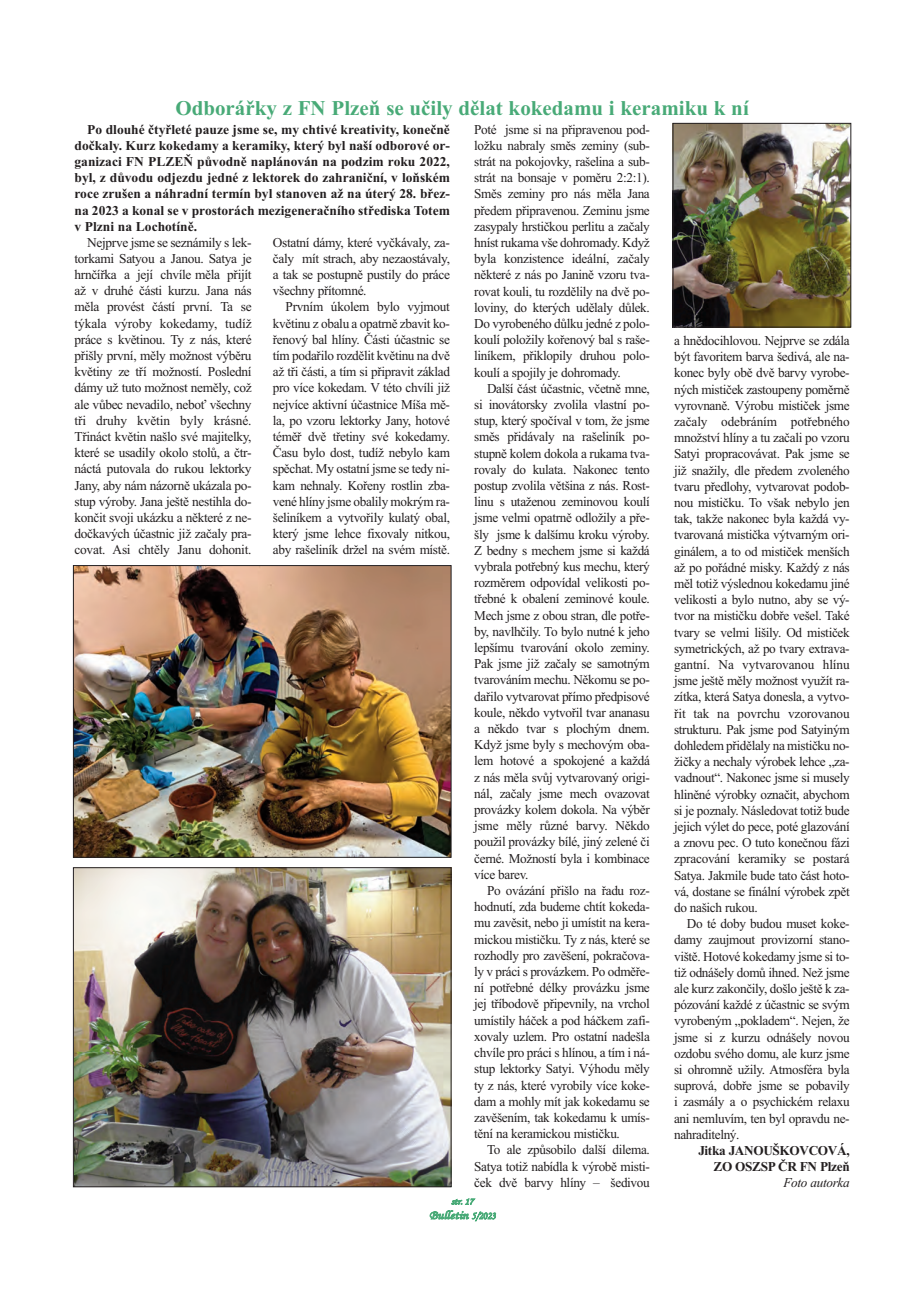
<style>
.page{position:relative;width:920px;height:1290px;background:#fff}
.page>*{position:absolute;margin:0;border:0;box-sizing:border-box;transform-origin:0 0}
.t1{font:700 21px "Times New Roman";color:#48aa77}
.t2{font:13.5px/16.2px "Times New Roman";letter-spacing:-.025em;color:#231f20;text-align:justify}
.t3{font:700 13.5px/16.2px "Times New Roman";color:#231f20;text-align:justify}
.t4{font:700 13.5px/16.2px "Times New Roman";letter-spacing:-.025em;color:#231f20;text-align:right}
.t5{font:italic 13.5px "Times New Roman";letter-spacing:-.025em;color:#231f20}
.t6{font:12.15px "Monotype Corsiva";letter-spacing:-.005em;color:#48aa77;scale:1.11 1}
.t7{font:9.45px "Monotype Corsiva";color:#48aa77;scale:1.11 1}
.s1{font-size:10.5px}
</style>
<div class="page">
<img style="left:75px;top:869px;width:374px;height:316px">
<div style="left:73px;top:867px;width:378px;height:320px;border:1px solid #231f20"></div>
<img style="left:75px;top:567px;width:374px;height:289px">
<div style="left:73px;top:565px;width:378px;height:293px;border:1px solid #231f20"></div>
<img style="left:675px;top:125px;width:174px;height:200px">
<div style="left:673px;top:123px;width:178px;height:204px;border:1px solid #231f20"></div>
<h1 class="t1" style="left:175px;top:95px;width:575px">Odborářky z FN Plzeň se učily dělat kokedamu i keramiku k ní</h1>
<p class="t3" style="left:75px;top:121px;width:377px;text-indent:13px">Po dlouhé čtyřleté pauze jsme se, my chtivé kreativity, konečně dočkaly. Kurz kokedamy a keramiky, který byl naší odborové or&shy;ganizaci FN PLZEŇ původně naplánován na podzim roku 2022, byl, z důvodu odjezdu jedné z lektorek do zahraniční, v loňském roce zrušen a náhradní termín byl stanoven až na úterý 28. břez&shy;na 2023 a konal se v prostorách mezigeneračního střediska Totem v Plzni na Lochotíně.</p>
<p class="t2" style="left:75px;top:234px;width:179px;text-indent:13px">Nejprve jsme se seznámily s lek&shy;torkami Satyou a Janou. Satya je hrnčířka a její chvíle měla přijít až v druhé části kurzu. Jana nás měla provést částí první. Ta se týkala výroby kokedamy, tudíž práce s květinou. Ty z nás, které přišly první, měly možnost výběru květiny ze tří možností. Poslední dámy už tuto možnost neměly, což ale vůbec nevadilo, neboť všechny tři druhy květin byly krásné.<br>Třináct květin našlo své majitelky, které se usadily okolo stolů, a čtr&shy;náctá putovala do rukou lektorky Jany, aby nám názorně ukázala po&shy;stup výroby. Jana ještě nestihla do&shy;končit svoji ukázku a některé z ne&shy;dočkavých účastnic již začaly pra&shy;covat. Asi chtěly Janu dohonit.</p>
<p class="t2" style="left:273px;top:234px;width:179px">Ostatní dámy, které vyčkávaly, za&shy;čaly mít strach, aby nezaostávaly, a tak se postupně pustily do práce všechny přítomné.</p>
<p class="t2" style="left:474px;top:121px;width:177px">Poté jsme si na připravenou pod&shy;ložku nabraly směs zeminy (sub&shy;strát na pokojovky, rašelina a sub&shy;strát na bonsaje v poměru 2:2:1).<br>Směs zeminy pro nás měla Jana předem připravenou. Zeminu jsme zasypaly hrstičkou perlitu a začaly hníst rukama vše dohromady. Když byla konzistence ideální, začaly některé z nás po Janině vzoru tva&shy;rovat kouli, tu rozdělily na dvě po&shy;loviny, do kterých udělaly důlek.<br>Do vyrobeného důlku jedné z polo&shy;koulí položily kořenový bal s raše&shy;liníkem, přiklopily druhou polo&shy;koulí a spojily je dohromady.</p>
<p class="t2" style="left:474px;top:380px;width:177px;text-indent:13px">Další část účastnic, včetně mne, si inovátorsky zvolila vlastní po&shy;stup, který spočíval v tom, že jsme směs přidávaly na rašeliník po&shy;stupně kolem dokola a rukama tva&shy;rovaly do kulata. Nakonec tento postup zvolila většina z nás. Rost&shy;linu s utaženou zeminovou koulí jsme velmi opatrně odložily a pře&shy;šly jsme k dalšímu kroku výroby.<br>Z bedny s mechem jsme si každá vybrala potřebný kus mechu, který rozměrem odpovídal velikosti po&shy;třebné k obalení zeminové koule.<br>Mech jsme z obou stran, dle potře&shy;by, navlhčily. To bylo nutné k jeho lepšímu tvarování okolo zeminy.<br>Pak jsme již začaly se samotným tvarováním mechu. Někomu se po&shy;dařilo vytvarovat přímo předpisové koule, někdo vytvořil tvar ananasu a někdo tvar s plochým dnem.<br>Když jsme byly s mechovým oba&shy;lem hotové a spokojené a každá z nás měla svůj vytvarovaný origi&shy;nál, začaly jsme mech ovazovat provázky kolem dokola. Na výběr jsme měly různé barvy. Někdo použil provázky bílé, jiný zelené či černé. Možností byla i kombinace více barev.</p>
<p class="t2" style="left:474px;top:882px;width:177px;text-indent:13px">Po ovázání přišlo na řadu roz&shy;hodnutí, zda budeme chtít kokeda&shy;mu zavěsit, nebo ji umístit na kera&shy;mickou mističku. Ty z nás, které se rozhodly pro zavěšení, pokračova&shy;ly v práci s provázkem. Po odměře&shy;ní potřebné délky provázku jsme jej tříbodově připevnily, na vrchol umístily háček a pod háčkem zafi&shy;xovaly uzlem. Pro ostatní nadešla chvíle pro práci s hlínou, a tím i ná&shy;stup lektorky Satyi. Výhodu měly ty z nás, které vyrobily více koke&shy;dam a mohly mít jak kokedamu se zavěšením, tak kokedamu k umís&shy;tění na keramickou mističku.</p>
<p class="t2" style="left:474px;top:1141px;width:177px;text-indent:13px">To ale způsobilo další dilema.<br>Satya totiž nabídla k výrobě misti&shy;ček dvě barvy hlíny – šedivou</p>
<p class="t2" style="left:273px;top:299px;width:179px;text-indent:13px">Prvním úkolem bylo vyjmout květinu z obalu a opatrně zbavit ko&shy;řenový bal hlíny. Části účastnic se tím podařilo rozdělit květinu na dvě až tři části, a tím si připravit základ pro více kokedam. V této chvíli již nejvíce aktivní účastnice Míša mě&shy;la, po vzoru lektorky Jany, hotové téměř dvě třetiny své kokedamy.<br>Času bylo dost, tudíž nebylo kam spěchat. My ostatní jsme se tedy ni&shy;kam nehnaly. Kořeny rostlin zba&shy;vené hlíny jsme obalily mokrým ra&shy;šeliníkem a vytvořily kulatý obal, který jsme lehce fixovaly nitkou, aby rašeliník držel na svém místě.</p>
<p class="t2" style="left:674px;top:332px;width:177px">a hnědocihlovou. Nejprve se zdála být favoritem barva šedivá, ale na&shy;konec byly obě dvě barvy vyrobe&shy;ných mističek zastoupeny poměrně vyrovnaně. Výrobu mističek jsme začaly odebráním potřebného množství hlíny a tu začali po vzoru Satyi propracovávat. Pak jsme se již snažily, dle předem zvoleného tvaru předlohy, vytvarovat podob&shy;nou mističku. To však nebylo jen tak, takže nakonec byla každá vy&shy;tvarovaná mistička výtvarným ori&shy;ginálem, a to od mističek menších až po pořádné misky. Každý z nás měl totiž výslednou kokedamu jiné velikosti a bylo nutno, aby se vý&shy;tvor na mističku dobře vešel. Také tvary se velmi lišily. Od mističek symetrických, až po tvary extrava&shy;gantní. Na vytvarovanou hlínu jsme ještě měly možnost využít ra&shy;zítka, která Satya donesla, a vytvo&shy;řit tak na povrchu vzorovanou strukturu. Pak jsme pod Satyiným dohledem přidělaly na mističku no&shy;žičky a nechaly výrobek lehce „za&shy;vadnout“. Nakonec jsme si musely hliněné výrobky označit, abychom si je poznaly. Následovat totiž bude jejich výlet do pece, poté glazování a znovu pec. O tuto konečnou fázi zpracování keramiky se postará Satya. Jakmile bude tato část hoto&shy;vá, dostane se finální výrobek zpět do našich rukou.</p>
<p class="t2" style="left:674px;top:915px;width:177px;text-indent:13px">Do té doby budou muset koke&shy;damy zaujmout provizorní stano&shy;viště. Hotové kokedamy jsme si to&shy;tiž odnášely domů ihned. Než jsme ale kurz zakončily, došlo ještě k za&shy;pózování každé z účastnic se svým vyrobeným „pokladem“. Nejen, že jsme si z kurzu odnášely novou ozdobu svého domu, ale kurz jsme si ohromně užily. Atmosféra byla suprová, dobře jsme se pobavily i zasmály a o psychickém relaxu ani nemluvím, ten byl opravdu ne&shy;nahraditelný.</p>
<p class="t4" style="left:698px;top:1142px;width:153px">Jitka JANOUŠKOVCOVÁ,<br>ZO OSZSP ČR FN Plzeň</p>
<p class="t5" style="left:783px;top:1175px;width:68px">Foto autorka</p>
<p class="t7" style="left:451px;top:1195px;width:22px">str. 17</p>
<p class="t6" style="left:429px;top:1207px;width:61px">Bulletin <span class="s1">5/2023</span></p>
</div>
